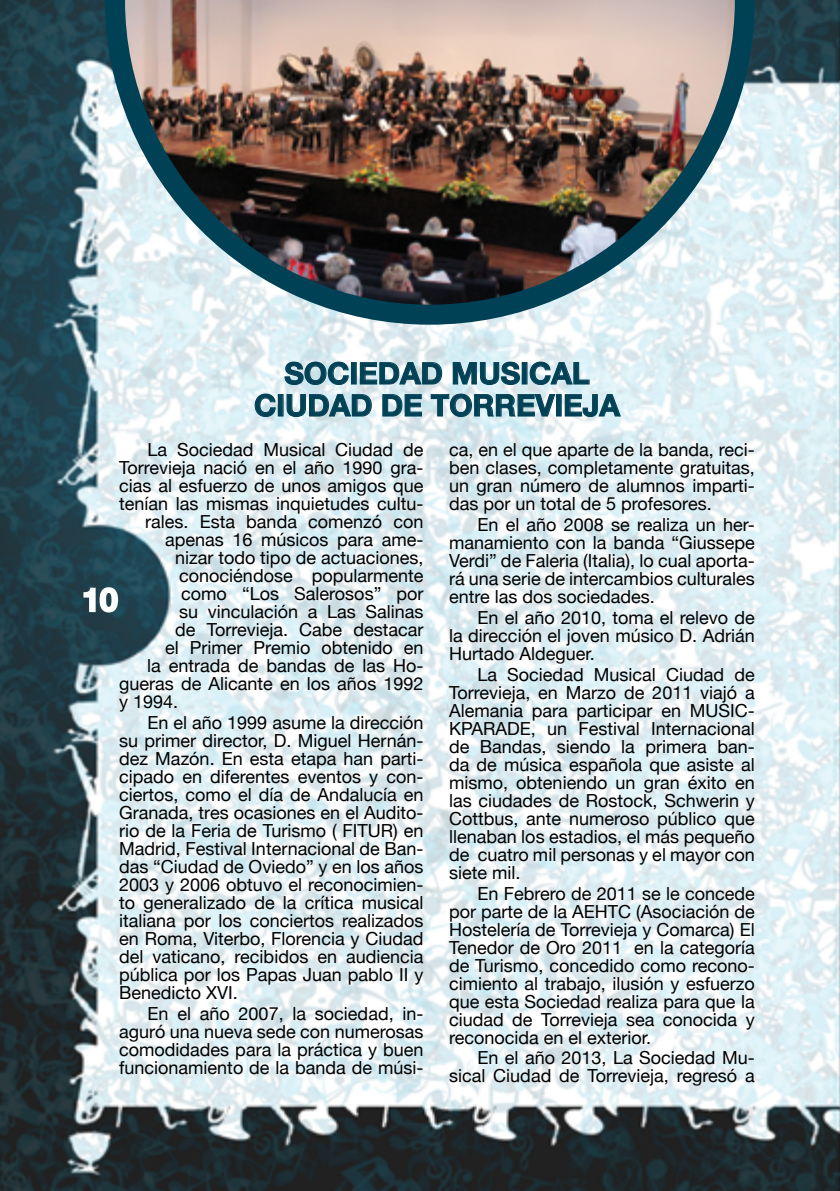
<style>
.page{position:relative;width:840px;height:1191px;background:#fff}
.page>*{position:absolute;margin:0;border:0;box-sizing:border-box;transform-origin:0 0}
.t1{font:700 32px "Helvetica Neue";color:#fff}
.t2{font:700 30px/32px "Helvetica Neue";color:#004156;text-align:center}
.t3{font:18px/18px "Helvetica Neue";color:#000;text-align:justify}
</style>
<div class="page">
<img style="left:0;top:0;width:839px;height:1191px">
<img style="left:105px;top:0;width:649px;height:325px">
<svg style="left:284px;top:361px;width:65px;height:24px;background:#abc6cf"></svg>
<div style="left:351px;top:362px;width:5px;height:22px;border:1px solid #004156"></div>
<svg style="left:359px;top:361px;width:83px;height:24px"></svg>
<svg style="left:452px;top:361px;width:68px;height:24px"></svg>
<div style="left:521px;top:362px;width:6px;height:22px;border:1px solid #004156"></div>
<svg style="left:529px;top:361px;width:60px;height:24px"></svg>
<svg style="left:254px;top:393px;width:22px;height:24px"></svg>
<div style="left:278px;top:394px;width:5px;height:22px;border:1px solid #004156"></div>
<svg style="left:286px;top:393px;width:86px;height:24px;background:#afc8d0"></svg>
<svg style="left:382px;top:394px;width:40px;height:23px"></svg>
<svg style="left:430px;top:393px;width:125px;height:24px"></svg>
<div style="left:555px;top:394px;width:6px;height:22px;border:1px solid #004156"></div>
<svg style="left:564px;top:393px;width:57px;height:24px"></svg>
<svg style="left:82px;top:586px;width:37px;height:28px"></svg>
<h2 class="t2" style="left:254px;top:358px;width:367px">SOCIEDAD MUSICAL<br>CIUDAD DE TORREVIEJA</h2>
<p class="t3" style="left:147px;top:442px;width:277px">La Sociedad Musical Ciudad de</p>
<p class="t3" style="left:119px;top:460px;width:305px">Torrevieja nació en el año 1990 gra-</p>
<p class="t3" style="left:119px;top:478px;width:306px">cias al esfuerzo de unos amigos que</p>
<p class="t3" style="left:119px;top:496px;width:306px">tenían las mismas inquietudes cultu-</p>
<p class="t3" style="left:145px;top:514px;width:279px">rales. Esta banda comenzó con</p>
<p class="t3" style="left:165px;top:532px;width:260px">apenas 16 músicos para ame-</p>
<p class="t3" style="left:175px;top:550px;width:250px">nizar todo tipo de actuaciones,</p>
<p class="t3" style="left:179px;top:568px;width:246px">conociéndose popularmente</p>
<p class="t3" style="left:181px;top:586px;width:243px">como “Los Salerosos” por</p>
<p class="t3" style="left:179px;top:604px;width:245px">su vinculación a Las Salinas</p>
<p class="t3" style="left:175px;top:622px;width:249px">de Torrevieja. Cabe destacar</p>
<p class="t3" style="left:165px;top:640px;width:260px">el Primer Premio obtenido en</p>
<p class="t3" style="left:147px;top:658px;width:277px">la entrada de bandas de las Ho-</p>
<p class="t3" style="left:119px;top:676px;width:306px">gueras de Alicante en los años 1992</p>
<p class="t3" style="left:119px;top:694px;width:61px">y 1994.</p>
<p class="t3" style="left:119px;top:714px;width:306px;text-indent:28px">En el año 1999 asume la dirección su primer director, D. Miguel Hernán&shy;dez Mazón. En esta etapa han parti&shy;cipado en diferentes eventos y con&shy;ciertos, como el día de Andalucía en Granada, tres ocasiones en el Audito&shy;rio de la Feria de Turismo ( FITUR) en Madrid, Festival Internacional de Ban&shy;das “Ciudad de Oviedo” y en los años 2003 y 2006 obtuvo el reconocimien&shy;to generalizado de la crítica musical italiana por los conciertos realizados en Roma, Viterbo, Florencia y Ciudad del vaticano, recibidos en audiencia pública por los Papas Juan pablo II y Benedicto XVI.</p>
<p class="t3" style="left:119px;top:1005px;width:306px;text-indent:28px">En el año 2007, la sociedad, in&shy;aguró una nueva sede con numerosas comodidades para la práctica y buen funcionamiento de la banda de músi-</p>
<h1 class="t1" style="left:82px;top:574px;width:37px">10</h1>
<p class="t3" style="left:449px;top:442px;width:307px">ca, en el que aparte de la banda, reci&shy;ben clases, completamente gratuitas, un gran número de alumnos imparti&shy;das por un total de 5 profesores.</p>
<p class="t3" style="left:449px;top:516px;width:307px;text-indent:28px">En el año 2008 se realiza un her&shy;manamiento con la banda “Giussepe Verdi” de Faleria (Italia), lo cual aporta&shy;rá una serie de intercambios culturales entre las dos sociedades.</p>
<p class="t3" style="left:449px;top:609px;width:307px;text-indent:28px">En el año 2010, toma el relevo de la dirección el joven músico D. Adrián Hurtado Aldeguer.</p>
<p class="t3" style="left:449px;top:666px;width:307px;text-indent:28px">La Sociedad Musical Ciudad de Torrevieja, en Marzo de 2011 viajó a Alemania para participar en MUSIC-KPARADE, un Festival Internacional de Bandas, siendo la primera ban&shy;da de música española que asiste al mismo, obteniendo un gran éxito en las ciudades de Rostock, Schwerin y Cottbus, ante numeroso público que llenaban los estadios, el más pequeño de cuatro mil personas y el mayor con siete mil.</p>
<p class="t3" style="left:449px;top:885px;width:307px;text-indent:28px">En Febrero de 2011 se le concede por parte de la AEHTC (Asociación de Hostelería de Torrevieja y Comarca) El Tenedor de Oro 2011 en la categoría de Turismo, concedido como recono&shy;cimiento al trabajo, ilusión y esfuerzo que esta Sociedad realiza para que la ciudad de Torrevieja sea conocida y reconocida en el exterior.</p>
<p class="t3" style="left:449px;top:1050px;width:307px;text-align:right">En el año 2013, La Sociedad Mu&shy;sical Ciudad de Torrevieja, regresó a</p>
</div>
